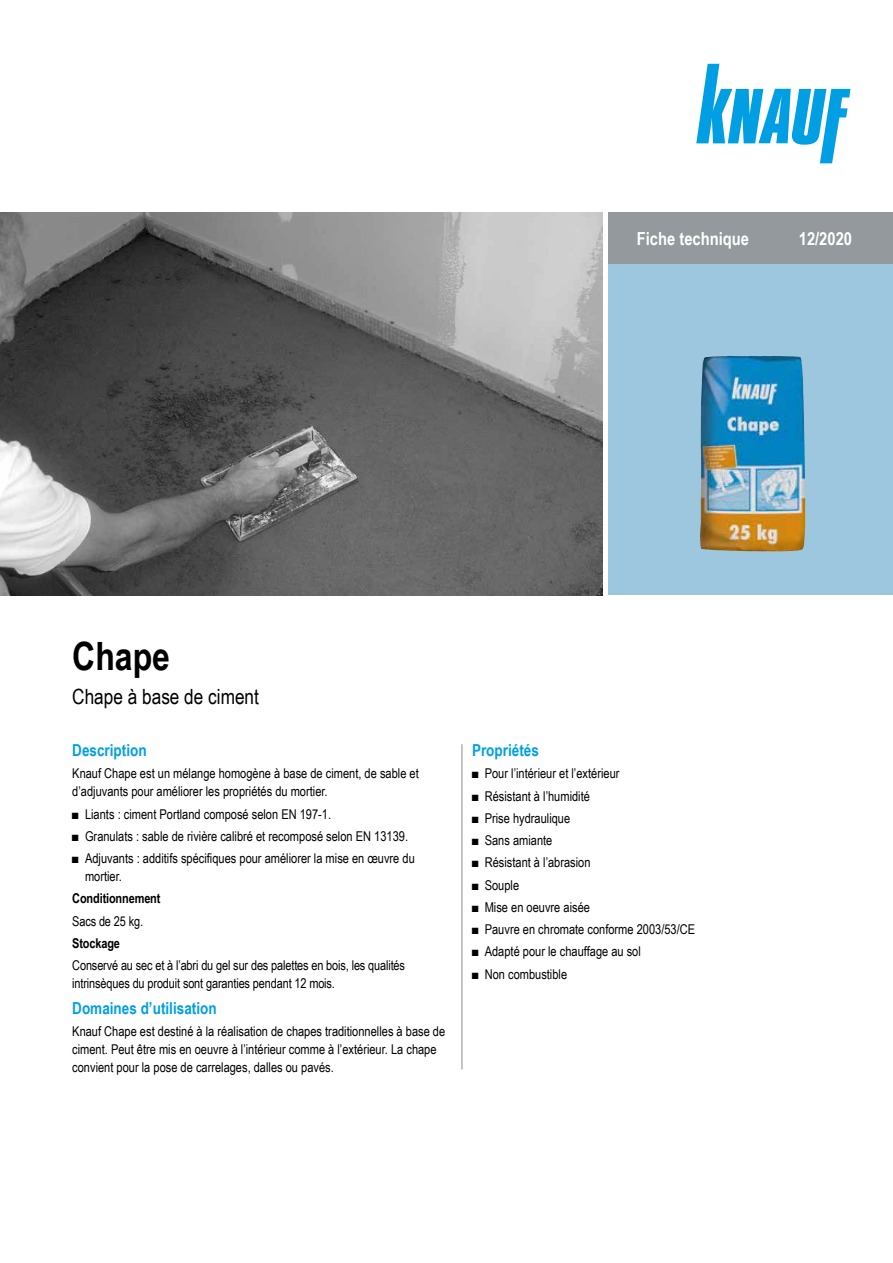
<style>
.page{position:relative;width:893px;height:1263px;background:#fff}
.page>*{position:absolute;margin:0;border:0;box-sizing:border-box;transform-origin:0 0}
.t1{font:700 39px "Arial Narrow";color:#000}
.t2{font:21px "Arial Narrow";color:#000}
.t3{font:700 18px "Arial Narrow";color:#fff}
.t4{font:700 16.5px "Arial Narrow";color:#009fe3}
.t5{font:13.5px/18px "Arial Narrow";color:#000}
.t6{font:700 13.5px "Arial Narrow";letter-spacing:-.01em;color:#000}
</style>
<div class="page">
<div style="left:608px;top:213px;width:285px;height:382px;background:#9dc7de"></div>
<svg style="left:696px;top:64px;width:154px;height:99px"></svg>
<hr style="left:461px;top:744px;width:1px;height:325px;background:#93999c">
<div style="left:608px;top:213px;width:285px;height:51px;background:#93999c"></div>
<img style="left:0;top:213px;width:603px;height:382px">
<img style="left:700px;top:356px;width:98px;height:195px">
<h3 class="t3" style="left:637px;top:225px;width:114px">Fiche technique</h3>
<h3 class="t3" style="left:799px;top:225px;width:55px">12/2020</h3>
<h1 class="t1" style="left:72px;top:627px;width:99px">Chape</h1>
<h2 class="t2" style="left:72px;top:681px;width:188px">Chape à base de ciment</h2>
<p class="t4" style="left:72px;top:738px;width:76px">Description</p>
<p class="t5" style="left:72px;top:764px;width:348px">Knauf Chape est un mélange homogène à base de ciment, de sable et d’adjuvants pour améliorer les propriétés du mortier.</p>
<p class="t5" style="left:72px;top:804px;width:260px">■ Liants : ciment Portland composé selon EN 197-1.</p>
<p class="t5" style="left:72px;top:826px;width:337px">■ Granulats : sable de rivière calibré et recomposé selon EN 13139.</p>
<p class="t5" style="left:85px;top:849px;width:331px;text-indent:-13px">■ Adjuvants : additifs spécifiques pour améliorer la mise en œuvre du mortier.</p>
<p class="t6" style="left:72px;top:888px;width:90px">Conditionnement</p>
<p class="t5" style="left:72px;top:911px;width:72px">Sacs de 25 kg.</p>
<p class="t6" style="left:72px;top:933px;width:49px">Stockage</p>
<p class="t5" style="left:72px;top:956px;width:334px">Conservé au sec et à l’abri du gel sur des palettes en bois, les qualités intrinsèques du produit sont garanties pendant 12 mois.</p>
<p class="t4" style="left:72px;top:995px;width:146px">Domaines d’utilisation</p>
<p class="t5" style="left:72px;top:1022px;width:374px">Knauf Chape est destiné à la réalisation de chapes traditionnelles à base de ciment. Peut être mis en oeuvre à l’intérieur comme à l’extérieur. La chape convient pour la pose de carrelages, dalles ou pavés.</p>
<p class="t4" style="left:472px;top:738px;width:68px">Propriétés</p>
<p class="t5" style="left:472px;top:764px;width:149px">■ Pour l’intérieur et l’extérieur</p>
<p class="t5" style="left:472px;top:786px;width:119px">■ Résistant à l’humidité</p>
<p class="t5" style="left:472px;top:808px;width:100px">■ Prise hydraulique</p>
<p class="t5" style="left:472px;top:831px;width:82px">■ Sans amiante</p>
<p class="t5" style="left:472px;top:853px;width:120px">■ Résistant à l’abrasion</p>
<p class="t5" style="left:472px;top:875px;width:49px">■ Souple</p>
<p class="t5" style="left:472px;top:897px;width:119px">■ Mise en oeuvre aisée</p>
<p class="t5" style="left:472px;top:920px;width:225px">■ Pauvre en chromate conforme 2003/53/CE</p>
<p class="t5" style="left:472px;top:942px;width:170px">■ Adapté pour le chauffage au sol</p>
<p class="t5" style="left:472px;top:964px;width:97px">■ Non combustible</p>
</div>
